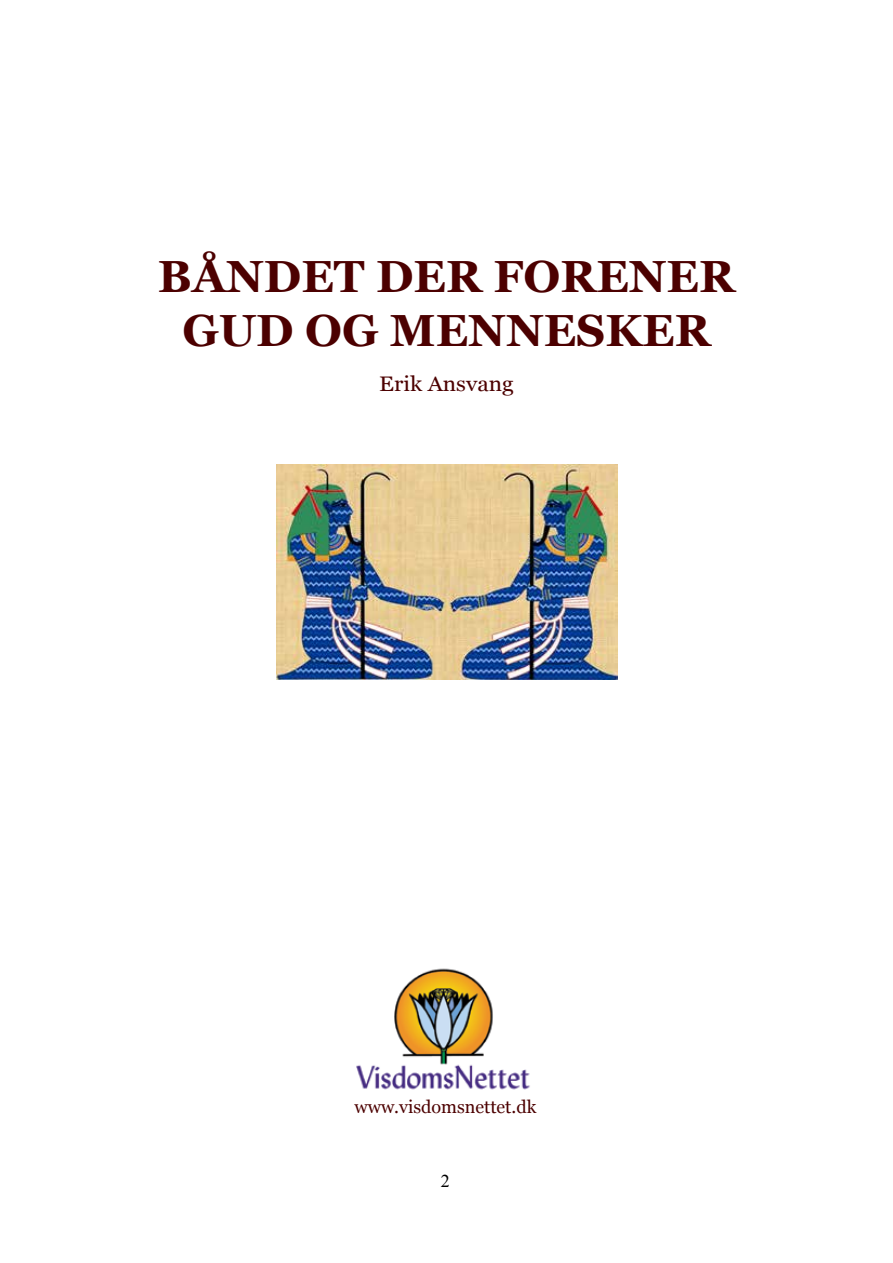
<style>
.page{position:relative;width:893px;height:1263px;background:#fff}
.page>*{position:absolute;margin:0;border:0;box-sizing:border-box;transform-origin:0 0}
.t1{font:700 45px/54px "Georgia";color:#4c0000;text-align:center}
.t2{font:21px "Georgia";color:#4c0000;scale:1.08 1}
.t3{font:18px "Georgia";color:#4c0000}
.t4{font:18px "Times New Roman";color:#000}
</style>
<div class="page">
<img style="left:356px;top:968px;width:174px;height:122px">
<img style="left:277px;top:465px;width:340px;height:215px">
<p class="t1" style="left:158px;top:249px;width:578px">BÅNDET DER FORENER<br>GUD OG MENNESKER</p>
<p class="t2" style="left:379px;top:371px;width:126px">Erik Ansvang</p>
<p class="t3" style="left:354px;top:1096px;width:183px">www.visdomsnettet.dk</p>
<p class="t4" style="left:441px;top:1169px;width:10px">2</p>
</div>
